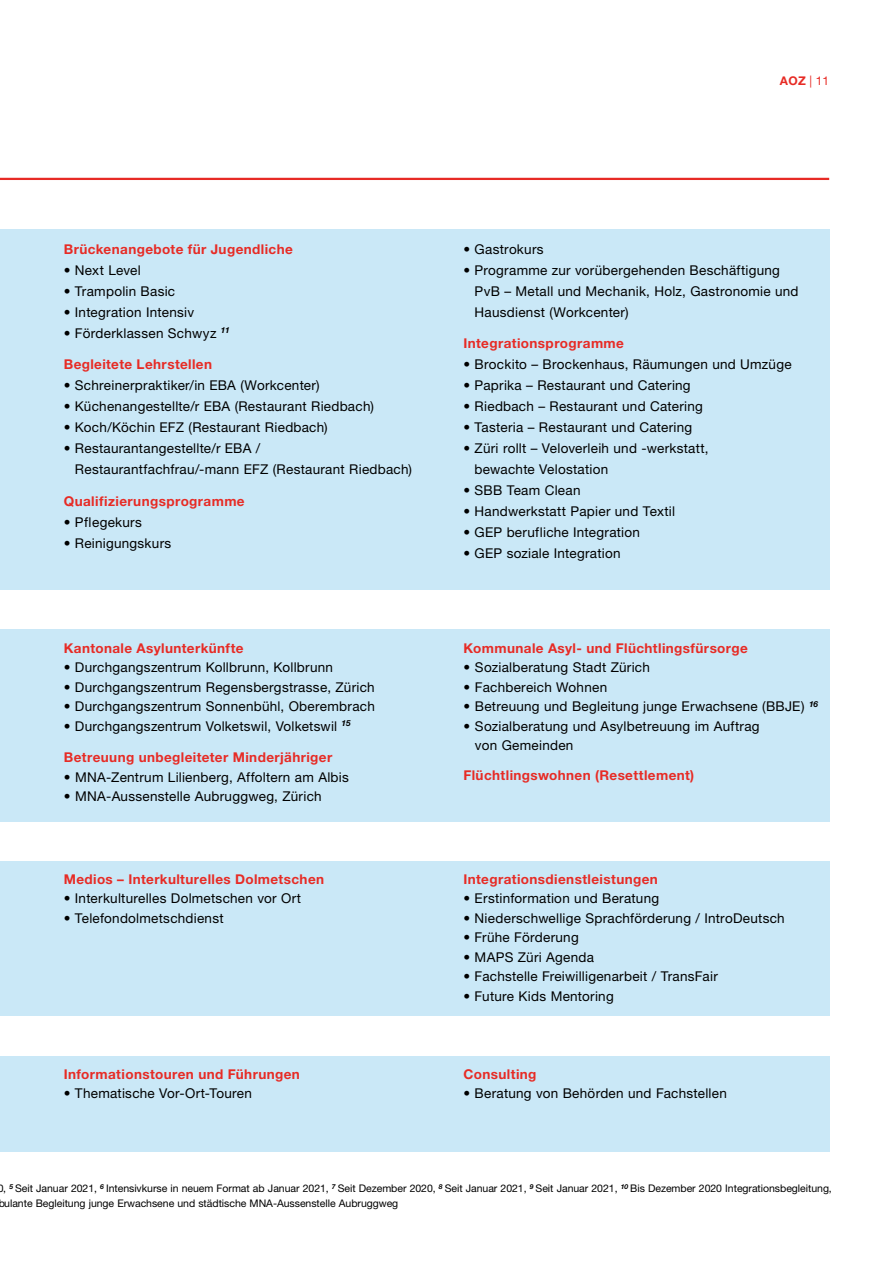
<style>
.page{position:relative;width:893px;height:1263px;background:#fff}
.page>*{position:absolute;margin:0;border:0;box-sizing:border-box;transform-origin:0 0}
.t1{font:13.5px/21px "Helvetica Neue LT Pro";letter-spacing:.02em;color:#000}
.t2{font:700 13.5px "Helvetica Neue LT Pro";letter-spacing:.03em;color:#e72b25}
.t3{font:700 12px "Helvetica Neue LT Pro";color:#e72b25}
.t4{font:10.5px/15px "Helvetica Neue LT Pro";letter-spacing:-.005em;color:#000}
.s1{font-weight:400}
</style>
<div class="page">
<hr style="left:0;top:178px;width:829px;height:2px;background:#e72b25">
<div style="left:0;top:229px;width:829px;height:360px;background:#cae8f7"></div>
<div style="left:0;top:629px;width:829px;height:192px;background:#cae8f7"></div>
<div style="left:0;top:861px;width:829px;height:155px;background:#cae8f7"></div>
<div style="left:0;top:1056px;width:829px;height:95px;background:#cae8f7"></div>
<p class="t3" style="left:780px;top:73px;width:51px">AOZ <span class="s1">| 11</span></p>
<p class="t2" style="left:64px;top:240px;width:231px">Brückenangebote für Jugendliche</p>
<p class="t1" style="left:64px;top:259px;width:79px">• Next Level</p>
<p class="t1" style="left:64px;top:280px;width:113px">• Trampolin Basic</p>
<p class="t1" style="left:64px;top:301px;width:132px">• Integration Intensiv</p>
<p class="t1" style="left:64px;top:322px;width:168px">• Förderklassen Schwyz <sup>11</sup></p>
<p class="t2" style="left:64px;top:356px;width:150px">Begleitete Lehrstellen</p>
<p class="t1" style="left:64px;top:375px;width:258px">• Schreinerpraktiker/in EBA (Workcenter)</p>
<p class="t1" style="left:64px;top:396px;width:312px">• Küchenangestellte/r EBA (Restaurant Riedbach)</p>
<p class="t1" style="left:64px;top:417px;width:265px">• Koch/Köchin EFZ (Restaurant Riedbach)</p>
<p class="t1" style="left:75px;top:438px;width:339px;text-indent:-11px">• Restaurantangestellte/r EBA /<br>Restaurantfachfrau/-mann EFZ (Restaurant Riedbach)</p>
<p class="t2" style="left:64px;top:492px;width:182px">Qualifizierungsprogramme</p>
<p class="t1" style="left:64px;top:511px;width:80px">• Pflegekurs</p>
<p class="t1" style="left:64px;top:532px;width:109px">• Reinigungskurs</p>
<p class="t2" style="left:64px;top:640px;width:181px">Kantonale Asylunterkünfte</p>
<p class="t1" style="left:64px;top:657px;width:271px">• Durchgangszentrum Kollbrunn, Kollbrunn</p>
<p class="t1" style="left:64px;top:676px;width:312px">• Durchgangszentrum Regensbergstrasse, Zürich</p>
<p class="t1" style="left:64px;top:696px;width:313px">• Durchgangszentrum Sonnenbühl, Oberembrach</p>
<p class="t1" style="left:64px;top:715px;width:289px">• Durchgangszentrum Volketswil, Volketswil <sup>15</sup></p>
<p class="t2" style="left:64px;top:749px;width:270px">Betreuung unbegleiteter Minderjähriger</p>
<p class="t1" style="left:64px;top:766px;width:287px">• MNA-Zentrum Lilienberg, Affoltern am Albis</p>
<p class="t1" style="left:64px;top:786px;width:259px">• MNA-Aussenstelle Aubruggweg, Zürich</p>
<p class="t2" style="left:64px;top:871px;width:262px">Medios – Interkulturelles Dolmetschen</p>
<p class="t1" style="left:64px;top:888px;width:239px">• Interkulturelles Dolmetschen vor Ort</p>
<p class="t1" style="left:64px;top:907px;width:161px">• Telefondolmetschdienst</p>
<p class="t2" style="left:64px;top:1066px;width:238px">Informationstouren und Führungen</p>
<p class="t1" style="left:64px;top:1083px;width:190px">• Thematische Vor-Ort-Touren</p>
<p class="t1" style="left:463px;top:238px;width:82px">• Gastrokurs</p>
<p class="t1" style="left:475px;top:259px;width:325px;text-indent:-11px">• Programme zur vorübergehenden Beschäftigung<br>PvB – Metall und Mechanik, Holz, Gastronomie und<br>Hausdienst (Workcenter)</p>
<p class="t2" style="left:463px;top:335px;width:162px">Integrationsprogramme</p>
<p class="t1" style="left:463px;top:354px;width:330px">• Brockito – Brockenhaus, Räumungen und Umzüge</p>
<p class="t1" style="left:463px;top:375px;width:229px">• Paprika – Restaurant und Catering</p>
<p class="t1" style="left:463px;top:396px;width:241px">• Riedbach – Restaurant und Catering</p>
<p class="t1" style="left:463px;top:417px;width:230px">• Tasteria – Restaurant und Catering</p>
<p class="t1" style="left:475px;top:438px;width:236px;text-indent:-11px">• Züri rollt – Veloverleih und -werkstatt, bewachte Velostation</p>
<p class="t1" style="left:463px;top:480px;width:119px">• SBB Team Clean</p>
<p class="t1" style="left:463px;top:501px;width:213px">• Handwerkstatt Papier und Textil</p>
<p class="t1" style="left:463px;top:522px;width:178px">• GEP berufliche Integration</p>
<p class="t1" style="left:463px;top:543px;width:159px">• GEP soziale Integration</p>
<p class="t2" style="left:463px;top:640px;width:286px">Kommunale Asyl- und Flüchtlingsfürsorge</p>
<p class="t1" style="left:463px;top:657px;width:188px">• Sozialberatung Stadt Zürich</p>
<p class="t1" style="left:463px;top:676px;width:145px">• Fachbereich Wohnen</p>
<p class="t1" style="left:463px;top:696px;width:356px">• Betreuung und Begleitung junge Erwachsene (BBJE) <sup>16</sup></p>
<p class="t1" style="left:475px;top:716px;width:286px;line-height:19.5px;text-indent:-11px">• Sozialberatung und Asylbetreuung im Auftrag von Gemeinden</p>
<p class="t2" style="left:463px;top:767px;width:232px">Flüchtlingswohnen (Resettlement)</p>
<p class="t2" style="left:463px;top:871px;width:196px">Integrationsdienstleistungen</p>
<p class="t1" style="left:463px;top:888px;width:197px">• Erstinformation und Beratung</p>
<p class="t1" style="left:463px;top:907px;width:323px">• Niederschwellige Sprachförderung / IntroDeutsch</p>
<p class="t1" style="left:463px;top:927px;width:117px">• Frühe Förderung</p>
<p class="t1" style="left:463px;top:946px;width:132px">• MAPS Züri Agenda</p>
<p class="t1" style="left:463px;top:966px;width:256px">• Fachstelle Freiwilligenarbeit / TransFair</p>
<p class="t1" style="left:463px;top:985px;width:152px">• Future Kids Mentoring</p>
<p class="t2" style="left:463px;top:1066px;width:74px">Consulting</p>
<p class="t1" style="left:463px;top:1083px;width:265px">• Beratung von Behörden und Fachstellen</p>
<p class="t4" style="left:-2px;top:1180px;width:836px">0, <sup>5</sup> Seit Januar 2021, <sup>6</sup> Intensivkurse in neuem Format ab Januar 2021, <sup>7</sup> Seit Dezember 2020, <sup>8</sup> Seit Januar 2021, <sup>9</sup> Seit Januar 2021, <sup>10</sup> Bis Dezember 2020 Integrationsbegleitung, bulante Begleitung junge Erwachsene und städtische MNA-Aussenstelle Aubruggweg</p>
</div>
